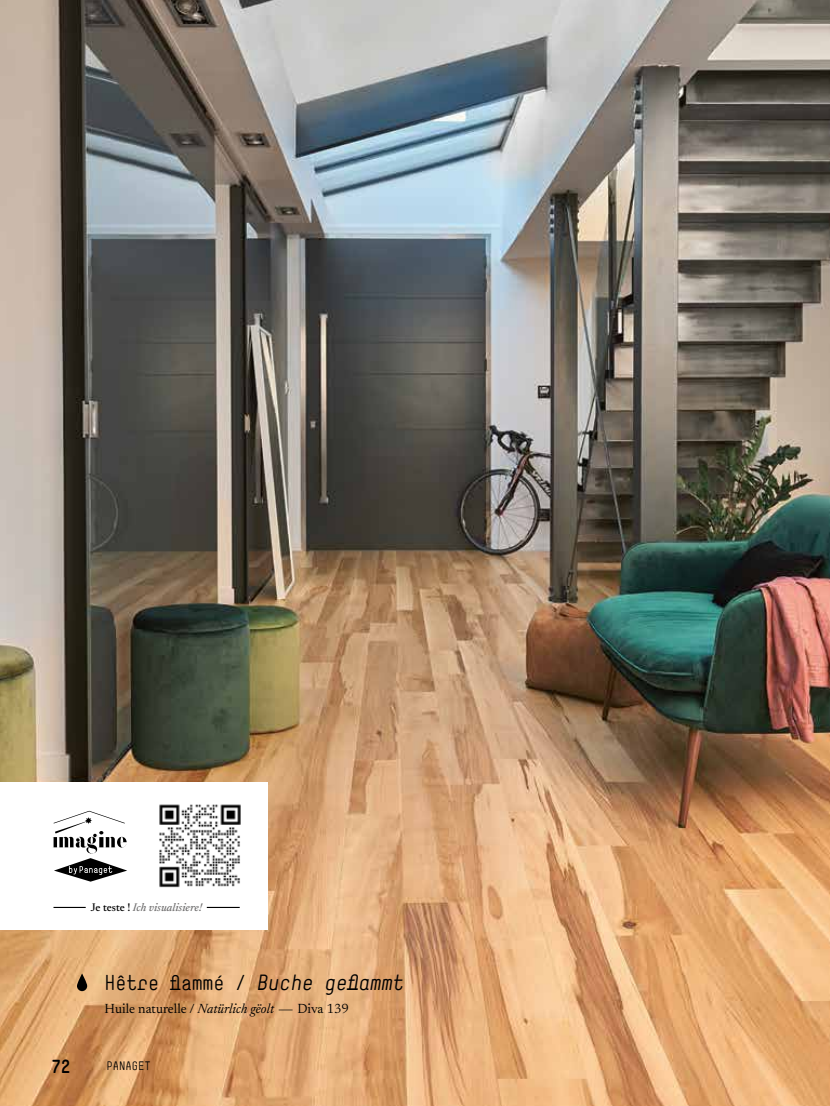
<style>
.page{position:relative;width:830px;height:1106px;background:#fff}
.page>*{position:absolute;margin:0;border:0;box-sizing:border-box;transform-origin:0 0}
.t1{font:italic 21px "Simple";letter-spacing:-.01em;color:#000}
.t2{font:700 18px "Simple";color:#000}
.t3{font:13.5px "Newsreader 24 pt";color:#000}
.t4{font:12px "Simple Titling";color:#000}
.t5{font:italic 500 11.25px "Newsreader 24 pt";color:#706f6f}
.s1{font-style:normal;color:#000}
.s2{font-style:normal}
.s3{font-style:italic}
</style>
<div class="page">
<img style="left:0;top:0;width:829px;height:1106px">
<svg style="left:77px;top:973px;width:10px;height:18px"></svg>
<div style="left:0;top:782px;width:267px;height:148px;background:#fff"></div>
<svg style="left:53px;top:810px;width:74px;height:71px"></svg>
<img style="left:159px;top:804px;width:82px;height:84px">
<hr style="left:53px;top:906px;width:33px;height:2px;background:#000">
<hr style="left:207px;top:906px;width:32px;height:2px;background:#000">
<p class="t5" style="left:91px;top:899px;width:112px"><span class="s1">Je teste !</span> Ich visualisiere!</p>
<h1 class="t1" style="left:105px;top:969px;width:301px"><span class="s2">Hêtre flammé /</span> Buche geflammt</h1>
<p class="t3" style="left:105px;top:999px;width:246px">Huile naturelle / <span class="s3">Natürlich gëolt</span> – Diva 139</p>
<h2 class="t2" style="left:51px;top:1054px;width:21px">72</h2>
<p class="t4" style="left:106px;top:1058px;width:46px">PANAGET</p>
</div>
